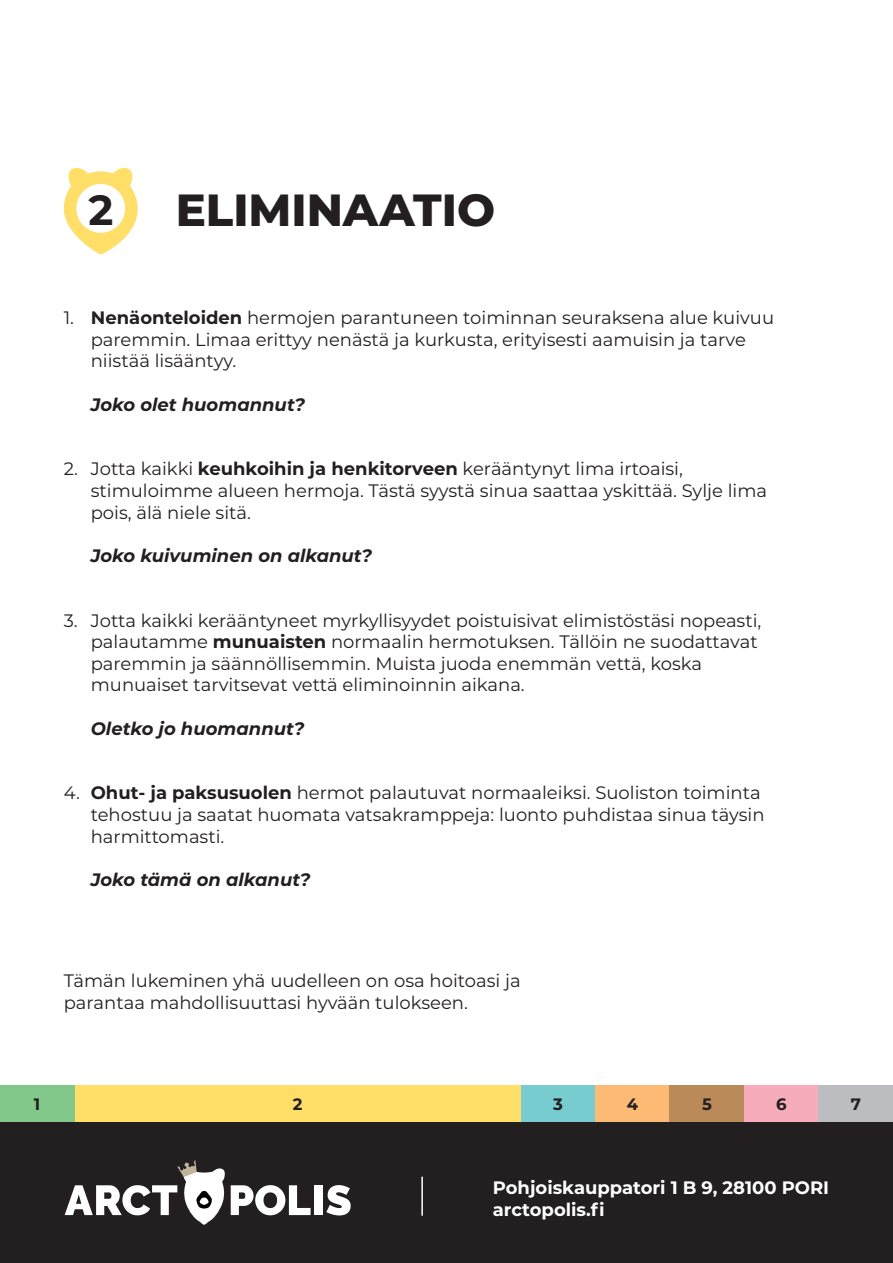
<style>
.page{position:relative;width:893px;height:1263px;background:#fff}
.page>*{position:absolute;margin:0;border:0;box-sizing:border-box;transform-origin:0 0}
.t1{font:800 45px "Montserrat";color:#231f20}
.t2{font:700 42.15px "Montserrat";color:#231f20}
.t3{font:18px/21.6px "Montserrat";color:#231f20}
.t4{font:italic 700 18px "Montserrat";color:#231f20}
.t5{font:700 18px "Montserrat";color:#fff}
.t6{font:700 16.5px "Montserrat";color:#231f20}
.s1{font-weight:700}
</style>
<div class="page">
<div style="left:0;top:1122px;width:893px;height:141px;background:#231f20"></div>
<div style="left:314px;top:1185px;width:8px;height:30px;background:#fff"></div>
<svg style="left:326px;top:1185px;width:25px;height:30px"></svg>
<svg style="left:65px;top:1160px;width:246px;height:65px"></svg>
<div style="left:74px;top:1085px;width:447px;height:37px;background:#ffdf68"></div>
<div style="left:0;top:1085px;width:74px;height:37px;background:#83c88b"></div>
<div style="left:521px;top:1085px;width:74px;height:37px;background:#77ccd0"></div>
<div style="left:595px;top:1085px;width:75px;height:37px;background:#fcbb74"></div>
<div style="left:670px;top:1085px;width:74px;height:37px;background:#ba8b58"></div>
<div style="left:744px;top:1085px;width:75px;height:37px;background:#f7acbb"></div>
<div style="left:819px;top:1085px;width:74px;height:37px;background:#bcbdc0"></div>
<hr style="left:421px;top:1177px;width:2px;height:39px;background:#fff">
<svg style="left:64px;top:168px;width:74px;height:86px"></svg>
<p class="t2" style="left:89px;top:180px;width:26px">2</p>
<p class="t1" style="left:176px;top:177px;width:321px">ELIMINAATIO</p>
<p class="t3" style="left:91px;top:306px;width:685px;text-indent:-27px">1. <span class="s1">Nenäonteloiden</span> hermojen parantuneen toiminnan seuraksena alue kuivuu paremmin. Limaa erittyy nenästä ja kurkusta, erityisesti aamuisin ja tarve niistää lisääntyy.</p>
<p class="t4" style="left:91px;top:391px;width:216px">Joko olet huomannut?</p>
<p class="t3" style="left:91px;top:457px;width:678px;text-indent:-27px">2. Jotta kaikki <span class="s1">keuhkoihin ja henkitorveen</span> kerääntynyt lima irtoaisi, stimuloimme alueen hermoja. Tästä syystä sinua saattaa yskittää. Sylje lima pois, älä niele sitä.</p>
<p class="t4" style="left:91px;top:542px;width:283px">Joko kuivuminen on alkanut?</p>
<p class="t3" style="left:91px;top:609px;width:672px;text-indent:-27px">3. Jotta kaikki kerääntyneet myrkyllisyydet poistuisivat elimistöstäsi nopeasti, palautamme <span class="s1">munuaisten</span> normaalin hermotuksen. Tällöin ne suodattavat paremmin ja säännöllisemmin. Muista juoda enemmän vettä, koska munuaiset tarvitsevat vettä eliminoinnin aikana.</p>
<p class="t4" style="left:91px;top:715px;width:215px">Oletko jo huomannut?</p>
<p class="t3" style="left:91px;top:781px;width:675px;text-indent:-27px">4. <span class="s1">Ohut- ja paksusuolen</span> hermot palautuvat normaaleiksi. Suoliston toiminta tehostuu ja saatat huomata vatsakramppeja: luonto puhdistaa sinua täysin harmittomasti.</p>
<p class="t4" style="left:91px;top:866px;width:221px">Joko tämä on alkanut?</p>
<p class="t3" style="left:64px;top:969px;width:458px">Tämän lukeminen yhä uudelleen on osa hoitoasi ja parantaa mahdollisuuttasi hyvään tulokseen.</p>
<p class="t6" style="left:34px;top:1092px;width:8px">1</p>
<p class="t6" style="left:293px;top:1092px;width:11px">2</p>
<p class="t6" style="left:553px;top:1092px;width:11px">3</p>
<p class="t6" style="left:627px;top:1092px;width:13px">4</p>
<p class="t6" style="left:702px;top:1092px;width:11px">5</p>
<p class="t6" style="left:776px;top:1092px;width:12px">6</p>
<p class="t6" style="left:851px;top:1092px;width:12px">7</p>
<p class="t5" style="left:493px;top:1175px;width:338px">Pohjoiskauppatori 1 B 9, 28100 PORI</p>
<p class="t5" style="left:493px;top:1196px;width:113px">arctopolis.fi</p>
</div>
